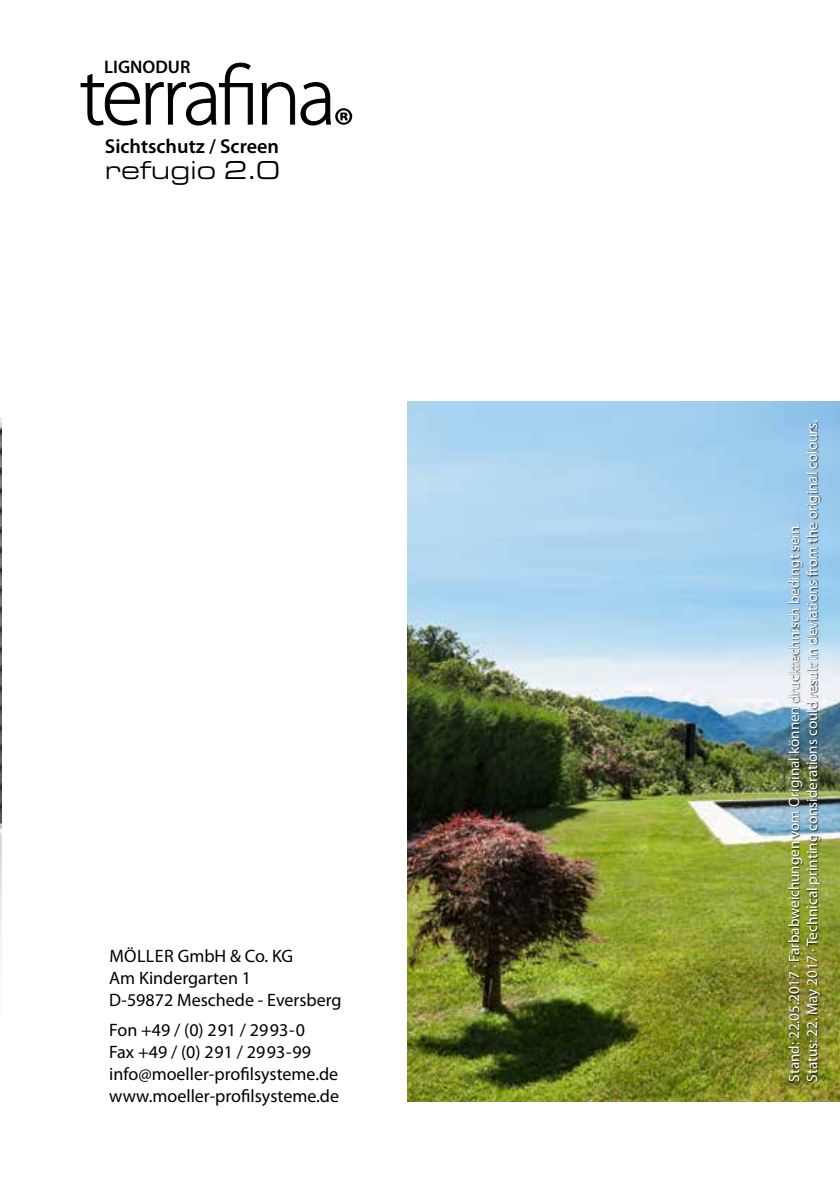
<style>
.page{position:relative;width:840px;height:1191px;background:#fff}
.page>*{position:absolute;margin:0;border:0;box-sizing:border-box;transform-origin:0 0}
.t1{font:26.8px "Eurostile Extended Roman DTC";color:#000}
.t2{font:600 20.2px "Myriad Pro";color:#000}
.t3{font:600 18.2px "Myriad Pro";color:#000}
.t4{font:18px/22px "Myriad Pro";color:#000}
.t5{font:15px/18px "Myriad Pro";color:#fff}
</style>
<div class="page">
<img style="left:407px;top:402px;width:432px;height:699px">
<svg style="left:80px;top:63px;width:272px;height:63px"></svg>
<img style="left:0;top:418px;width:1px;height:539px">
<div style="left:787px;top:421px;width:34px;height:662px;background:#000;opacity:.75"></div>
<p class="t3" style="left:104px;top:56px;width:88px">LIGNODUR</p>
<h2 class="t2" style="left:105px;top:135px;width:176px">Sichtschutz / Screen</h2>
<h1 class="t1" style="left:105px;top:161px;width:176px">refugio 2.0</h1>
<p class="t4" style="left:109px;top:945px;width:234px">MÖLLER GmbH &amp; Co. KG<br>Am Kindergarten 1<br>D-59872 Meschede - Eversberg</p>
<p class="t4" style="left:109px;top:1019px;width:231px">Fon +49 / (0) 291 / 2993-0<br>Fax +49 / (0) 291 / 2993-99 info@moeller-profilsysteme.de www.moeller-profilsysteme.de</p>
<p class="t5" style="left:785px;top:1082px;width:663px;rotate:-90deg">Stand: 22.05.2017 · Farbabweichungen vom Original können drucktechnisch bedingt sein.<br>Status: 22. May 2017 · Technical printing considerations could result in deviations from the original colours.</p>
</div>
